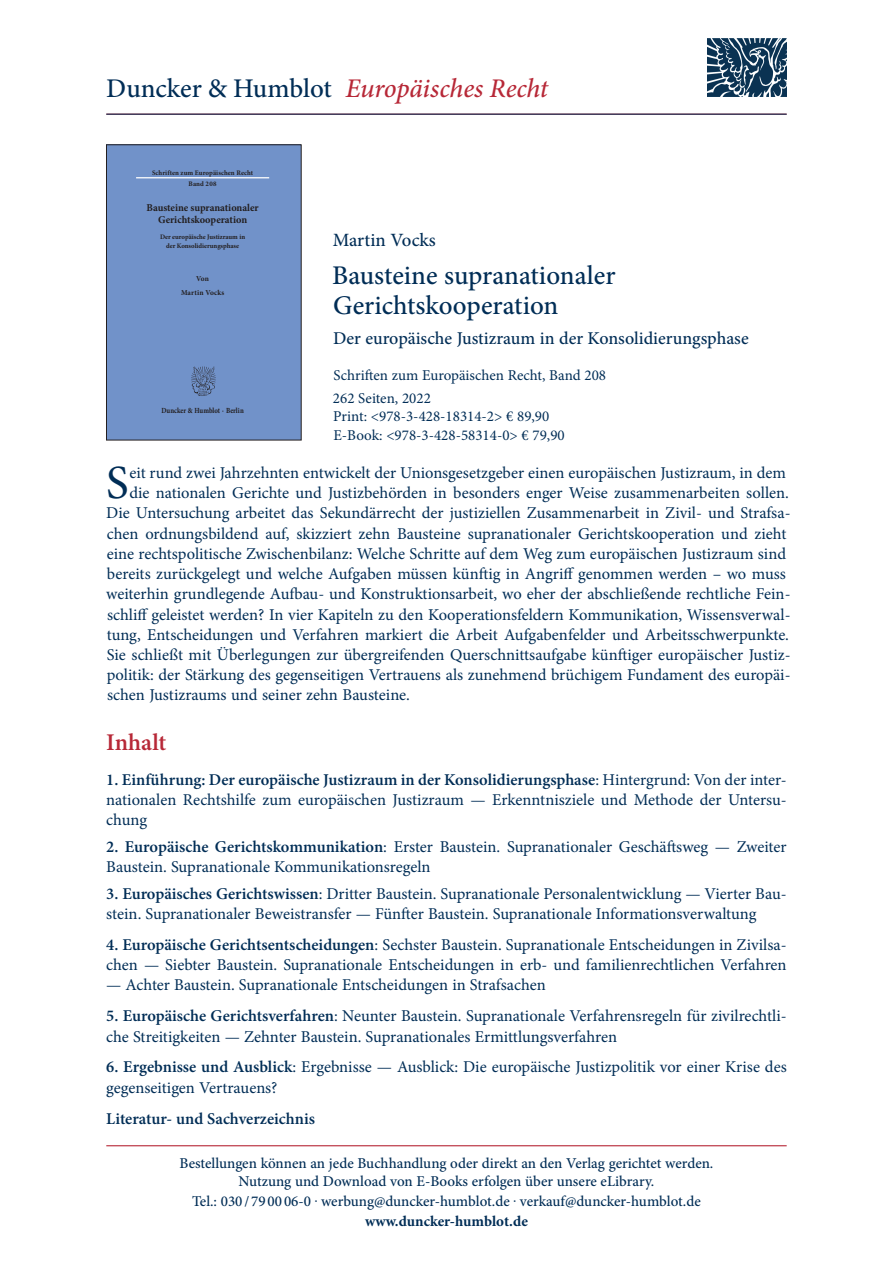
<style>
.page{position:relative;width:893px;height:1263px;background:#fff}
.page>*{position:absolute;margin:0;border:0;box-sizing:border-box;transform-origin:0 0}
.t1{font:47.7px "Minion Pro";color:#002d56}
.t2{font:500 27px/30px "Minion Pro";color:#002d56}
.t3{font:italic 500 27px "Minion Pro";letter-spacing:-.01em;color:#b72837}
.t4{font:600 24px "Minion Pro";color:#b72837}
.t5{font:500 18.75px "Minion Pro";color:#002d56}
.t6{font:500 18px "Minion Pro";color:#002d56}
.t7{font:16.5px/20.2px "Minion Pro";color:#002d56}
.t8{font:600 16.5px "Minion Pro";color:#002d56}
.t9{font:500 15px/18px "Minion Pro";color:#002d56;text-align:center}
.t10{font:15px/23px "Minion Pro";color:#002d56}
.t11{font:700 15px "Minion Pro";color:#002d56}
.t12{font:700 10.5px/11.6px "Minion Pro";letter-spacing:-.005em;color:#231f20;text-align:center}
.t13{font:700 7.8px "Minion Pro";letter-spacing:-.005em;color:#231f20;scale:.86 1}
.t14{font:700 7.5px/14.1px "Minion Pro";letter-spacing:.015em;color:#231f20;text-align:center}
.t15{font:700 6.9px/11.2px "Minion Pro";color:#231f20;text-align:center}
.s1{font-style:normal;color:#002d56}
.s2{font-weight:600}
</style>
<div class="page">
<hr style="left:106px;top:1145px;width:681px;height:1px;background:#b72837">
<div style="left:106px;top:145px;width:195px;height:295px;background:#7192c9"></div>
<hr style="left:136px;top:177px;width:133px;height:1px;background:#fff">
<img style="left:191px;top:366px;width:25px;height:30px">
<div style="left:106px;top:145px;width:195px;height:295px;border:1px solid #231f20"></div>
<img style="left:707px;top:38px;width:79px;height:59px">
<hr style="left:106px;top:114px;width:681px;height:1px;background:#002d56">
<h2 class="t3" style="left:106px;top:70px;width:443px"><span class="s1">Duncker &amp; Humblot</span> Europäisches Recht</h2>
<p class="t15" style="left:152px;top:167px;width:103px">Schriften zum Europäischen Recht<br>Band 208</p>
<p class="t12" style="left:147px;top:202px;width:114px">Bausteine supranationaler<br>Gerichtskooperation</p>
<p class="t15" style="left:160px;top:232px;width:87px;line-height:9px">Der europäische Justizraum in der Konsolidierungsphase</p>
<p class="t14" style="left:181px;top:271px;width:45px">Von<br>Martin Vocks</p>
<p class="t13" style="left:161px;top:405px;width:97px">Duncker &amp; Humblot · Berlin</p>
<p class="t5" style="left:333px;top:227px;width:105px">Martin Vocks</p>
<h2 class="t2" style="left:332px;top:261px;width:285px">Bausteine supranationaler<br>Gerichtskooperation</h2>
<p class="t6" style="left:333px;top:326px;width:417px">Der europäische Justizraum in der Konsolidierungsphase</p>
<p class="t10" style="left:333px;top:364px;width:275px">Schriften zum Europäischen Recht, Band 208<br>262 Seiten, 2022</p>
<p class="t10" style="left:333px;top:407px;width:233px;line-height:18.8px">Print: &lt;978-3-428-18314-2&gt; € 89,90<br>E-Book: &lt;978-3-428-58314-0&gt; € 79,90</p>
<h1 class="t1" style="left:106px;top:451px;width:24px">S</h1>
<p class="t7" style="left:129px;top:462px;width:658px">eit rund zwei Jahrzehnten entwickelt der Unionsgesetzgeber einen europäischen Justizraum, in dem</p>
<p class="t7" style="left:129px;top:483px;width:661px">die nationalen Gerichte und Justizbehörden in besonders enger Weise zusammenarbeiten sollen.</p>
<p class="t7" style="left:106px;top:503px;width:686px">Die Untersuchung arbeitet das Sekundärrecht der justiziellen Zusammenarbeit in Zivil- und Strafsa-</p>
<p class="t7" style="left:107px;top:523px;width:681px">chen ordnungsbildend auf, skizziert zehn Bausteine supranationaler Gerichtskooperation und zieht</p>
<p class="t7" style="left:107px;top:543px;width:681px">eine rechtspolitische Zwischenbilanz: Welche Schritte auf dem Weg zum europäischen Justizraum sind</p>
<p class="t7" style="left:107px;top:564px;width:680px">bereits zurückgelegt und welche Aufgaben müssen künftig in Angriff genommen werden – wo muss</p>
<p class="t7" style="left:106px;top:584px;width:686px">weiterhin grundlegende Aufbau- und Konstruktionsarbeit, wo eher der abschließende rechtliche Fein-</p>
<p class="t7" style="left:107px;top:604px;width:685px">schliff geleistet werden? In vier Kapiteln zu den Kooperationsfeldern Kommunikation, Wissensverwal-</p>
<p class="t7" style="left:107px;top:624px;width:684px">tung, Entscheidungen und Verfahren markiert die Arbeit Aufgabenfelder und Arbeitsschwerpunkte.</p>
<p class="t7" style="left:107px;top:645px;width:685px">Sie schließt mit Überlegungen zur übergreifenden Querschnittsaufgabe künftiger europäischer Justiz-</p>
<p class="t7" style="left:107px;top:665px;width:685px">politik: der Stärkung des gegenseitigen Vertrauens als zunehmend brüchigem Fundament des europäi-</p>
<p class="t7" style="left:107px;top:685px;width:304px">schen Justizraums und seiner zehn Bausteine.</p>
<h3 class="t4" style="left:106px;top:725px;width:62px">Inhalt</h3>
<p class="t7" style="left:106px;top:769px;width:682px;text-align:justify"><span class="s2">1. Einführung: Der europäische Justizraum in der Konsolidierungsphase</span>: Hintergrund: Von der inter&shy;nationalen Rechtshilfe zum europäischen Justizraum — Erkenntnisziele und Methode der Untersu&shy;chung</p>
<p class="t7" style="left:106px;top:836px;width:682px"><span class="s2">2. Europäische Gerichtskommunikation</span>: Erster Baustein. Supranationaler Geschäftsweg — Zweiter<br>Baustein. Supranationale Kommunikationsregeln</p>
<p class="t7" style="left:106px;top:883px;width:682px"><span class="s2">3. Europäisches Gerichtswissen</span>: Dritter Baustein. Supranationale Personalentwicklung — Vierter Bau&shy;stein. Supranationaler Beweistransfer — Fünfter Baustein. Supranationale Informationsverwaltung</p>
<p class="t7" style="left:106px;top:934px;width:682px"><span class="s2">4. Europäische Gerichtsentscheidungen</span>: Sechster Baustein. Supranationale Entscheidungen in Zivilsa&shy;chen — Siebter Baustein. Supranationale Entscheidungen in erb- und familienrechtlichen Verfahren</p>
<p class="t7" style="left:106px;top:975px;width:441px">— Achter Baustein. Supranationale Entscheidungen in Strafsachen</p>
<p class="t7" style="left:106px;top:1006px;width:682px"><span class="s2">5. Europäische Gerichtsverfahren</span>: Neunter Baustein. Supranationale Verfahrensregeln für zivilrechtli&shy;che Streitigkeiten — Zehnter Baustein. Supranationales Ermittlungsverfahren</p>
<p class="t7" style="left:106px;top:1057px;width:682px"><span class="s2">6. Ergebnisse und Ausblick</span>: Ergebnisse — Ausblick: Die europäische Justizpolitik vor einer Krise des gegenseitigen Vertrauens?</p>
<p class="t8" style="left:106px;top:1107px;width:210px">Literatur- und Sachverzeichnis</p>
<p class="t9" style="left:179px;top:1154px;width:535px">Bestellungen können an jede Buchhandlung oder direkt an den Verlag gerichtet werden.<br>Nutzung und Download von E-Books erfolgen über unsere eLibrary.</p>
<p class="t9" style="left:192px;top:1192px;width:510px">Tel.: 030 / 79 00 06-0 . werbung@duncker-humblot.de . verkauf@duncker-humblot.de</p>
<p class="t11" style="left:365px;top:1210px;width:164px">www.duncker-humblot.de</p>
</div>
